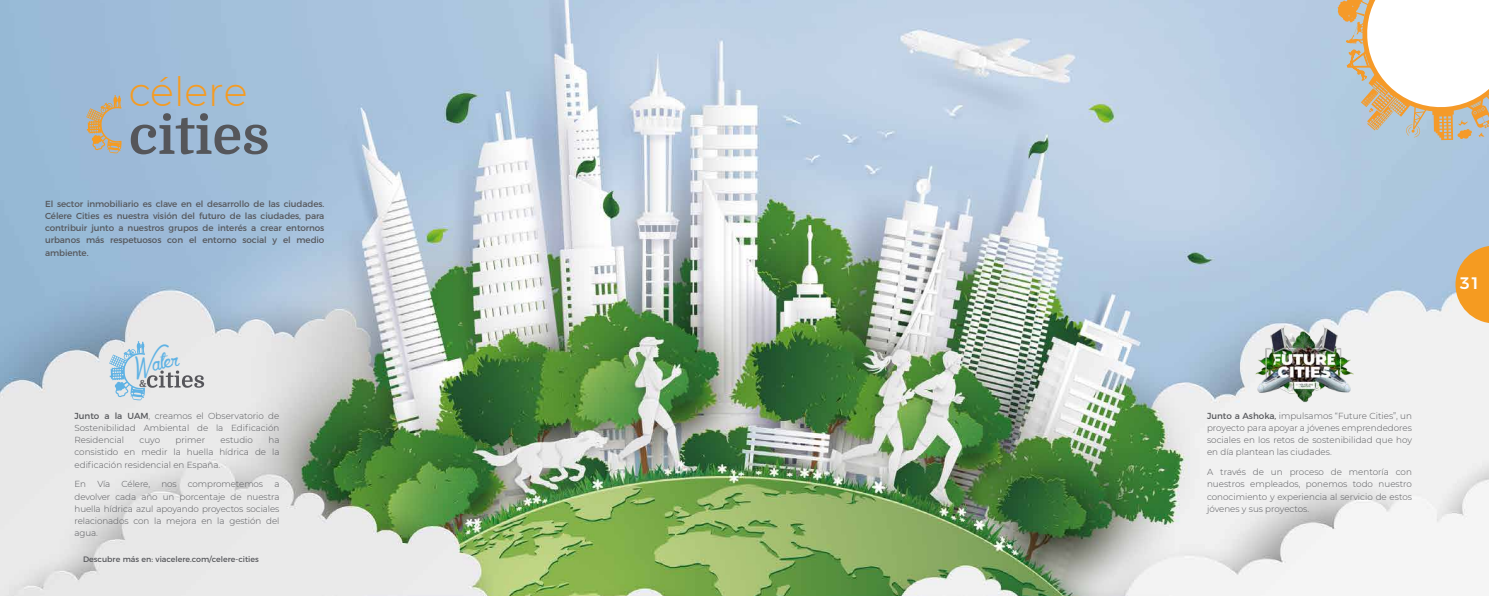
<style>
.page{position:relative;width:1489px;height:596px;background:#fff}
.page>*{position:absolute;margin:0;border:0;box-sizing:border-box;transform-origin:0 0}
.t1{font:700 53.2px "Domine";color:#55565a}
.t2{font:300 39.9px "Montserrat";color:#f59b21}
.t3{font:23.19px "Mf Queen Leela";color:#5fb2e4}
.t4{font:500 16.62px "Montserrat";color:#fff}
.t5{font:700 11.2px "Montserrat";color:#55565a}
.t6{font:700 9.8px "Domine";color:#56565b}
.t7{font:300 8.75px/12.2px "Montserrat";color:#55565a;text-align:justify}
.t8{font:8.75px/12.2px "Montserrat";letter-spacing:-.01em;color:#55565a;text-align:justify}
.t9{font:7.88px "Montserrat";color:#55565a}
.s1{font-weight:400}
</style>
<div class="page">
<img style="left:0;top:0;width:1488px;height:595px">
<svg style="left:86px;top:95px;width:36px;height:58px;background:#b4b0a4"></svg>
<svg style="left:109px;top:341px;width:95px;height:59px;background:#d0d9df"></svg>
<img style="left:1254px;top:317px;width:98px;height:98px">
<svg style="left:1336px;top:0;width:152px;height:140px"></svg>
<svg style="left:1455px;top:245px;width:33px;height:78px;background:#e9ab56"></svg>
<h2 class="t2" style="left:129px;top:65px;width:120px">célere</h2>
<h1 class="t1" style="left:129px;top:106px;width:142px">cities</h1>
<p class="t8" style="left:45px;top:196px;width:281px">El sector inmobiliario es clave en el desarrollo de las ciudades.<br>Célere Cities es nuestra visión del futuro de las ciudades, para contribuir junto a nuestros grupos de interés a crear entornos urbanos más respetuosos con el entorno social y el medio ambiente.</p>
<h3 class="t3" style="left:132px;top:352px;width:46px;rotate:-10deg">Water</h3>
<p class="t6" style="left:139px;top:378px;width:9px">&amp;</p>
<p class="t7" style="left:74px;top:409px;width:206px"><span class="s1">Junto a la UAM</span>, creamos el Observatorio de Sostenibilidad Ambiental de la Edificación Residencial</p>
<p class="t7" style="left:74px;top:433px;width:206px;text-indent:194px">ha consistido en medir la huella hídrica de la edificación residencial en España.</p>
<p class="t7" style="left:74px;top:477px;width:13px">En</p>
<p class="t7" style="left:97px;top:477px;width:14px">Vía</p>
<p class="t7" style="left:122px;top:477px;width:30px">Célere,</p>
<p class="t7" style="left:161px;top:477px;width:17px">nos</p>
<p class="t7" style="left:188px;top:477px;width:77px">comprometemos</p>
<p class="t7" style="left:139px;top:433px;width:22px">cuyo</p>
<p class="t7" style="left:176px;top:433px;width:31px">primer</p>
<p class="t7" style="left:221px;top:433px;width:34px">estudio</p>
<p class="t7" style="left:74px;top:477px;width:206px;text-indent:200px">a devolver cada año un porcentaje de nuestra huella hídrica azul apoyando proyectos sociales relacionados con la mejora en la gestión del agua.</p>
<p class="t9" style="left:83px;top:552px;width:177px">Descubre más en: viacelere.com/celere-cities</p>
<p class="t5" style="left:37px;top:554px;width:96px">PUNTA CANDOR</p>
<h3 class="t4" style="left:1459px;top:270px;width:22px">31</h3>
<p class="t7" style="left:1206px;top:409px;width:206px"><span class="s1">Junto a Ashoka,</span> impulsamos “Future Cities”, un proyecto para apoyar a jóvenes emprendedores sociales en los retos de sostenibilidad que hoy en día plantean las ciudades.</p>
<p class="t7" style="left:1206px;top:465px;width:206px">A través de un proceso de mentoría con nuestros empleados, ponemos todo nuestro conocimiento y experiencia al servicio de estos jóvenes y sus proyectos.</p>
</div>
